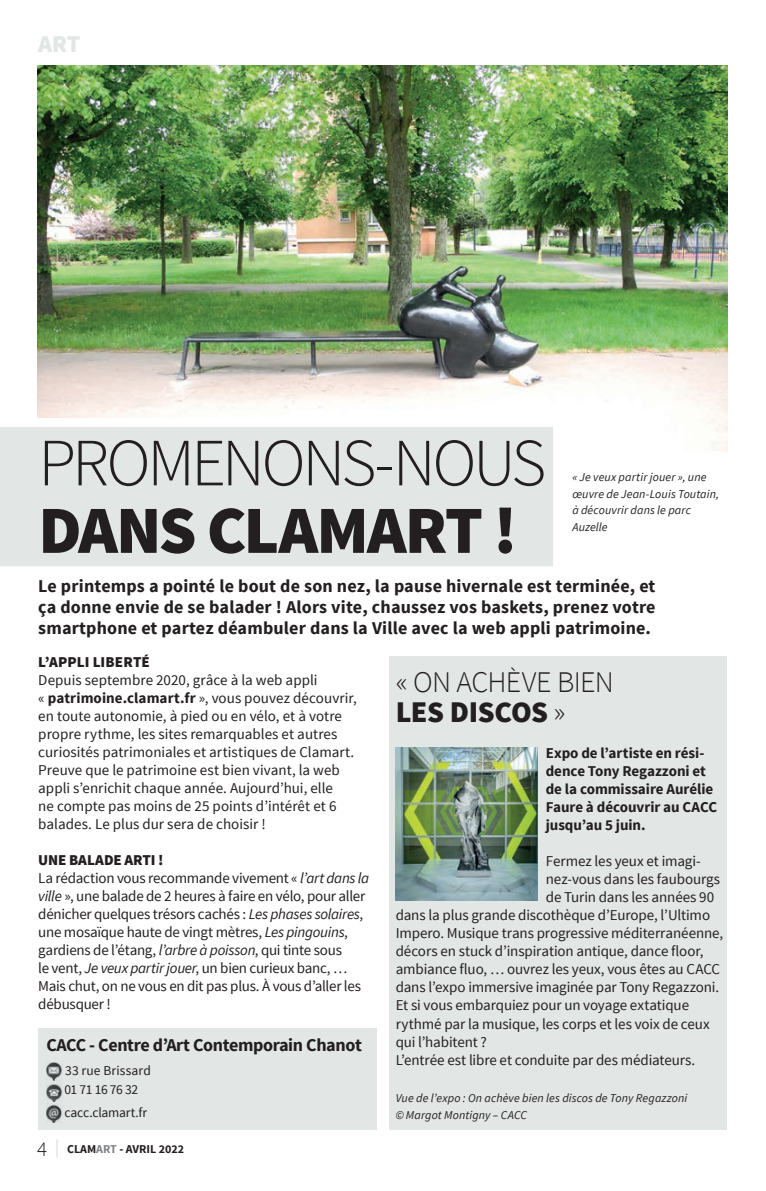
<style>
.page{position:relative;width:766px;height:1191px;background:#fff}
.page>*{position:absolute;margin:0;border:0;box-sizing:border-box;transform-origin:0 0}
.t1{font:300 67.5px "Source Sans Pro";letter-spacing:-.05em;color:#231f20}
.t2{font:900 67.5px "Source Sans Pro";letter-spacing:-.025em;color:#231f20}
.t3{font:300 30px/30px "Source Sans Pro";letter-spacing:-.025em;color:#231f20}
.t4{font:900 24px "Source Sans Pro";color:#e2e7e5}
.t5{font:700 18px/21px "Source Sans Pro";letter-spacing:.01em;color:#231f20;text-align:justify}
.t6{font:700 18px "Source Sans Pro";letter-spacing:-.02em;color:#231f20}
.t7{font:15px/18px "Source Sans Pro";letter-spacing:-.005em;color:#231f20}
.t8{font:700 15px/18px "Source Sans Pro";letter-spacing:-.005em;color:#231f20}
.t9{font:900 15px "Source Sans Pro";letter-spacing:.005em;color:#231f20}
.t10{font:13.5px/19.5px "Source Sans Pro";letter-spacing:-.01em;color:#231f20}
.t11{font:italic 12px/16.5px "Source Sans Pro";letter-spacing:.01em;color:#231f20}
.t12{font:700 12px "Source Sans Pro";color:#231f20}
.s1{font-weight:700}
.s2{font-weight:900}
.s3{font-style:italic}
.s4{font-weight:300;font-size:21px}
.s5{font-size:18px;color:#e2e7e5}
.s6{color:#808285}
</style>
<div class="page">
<div style="left:389px;top:656px;width:337px;height:473px;background:#e2e7e5"></div>
<img style="left:37px;top:66px;width:690px;height:385px">
<svg style="left:0;top:418px;width:562px;height:148px;background:#e4e8e6"></svg>
<div style="left:38px;top:1028px;width:338px;height:101px;background:#e2e7e5"></div>
<img style="left:46px;top:1062px;width:16px;height:18px">
<img style="left:46px;top:1083px;width:16px;height:18px">
<img style="left:46px;top:1104px;width:16px;height:18px">
<img style="left:395px;top:747px;width:142px;height:153px">
<h3 class="t4" style="left:38px;top:28px;width:44px">ART</h3>
<h1 class="t1" style="left:38px;top:422px;width:509px">PROMENONS-NOUS</h1>
<h1 class="t2" style="left:38px;top:486px;width:480px">DANS CLAMART !</h1>
<p class="t11" style="left:572px;top:469px;width:148px">« Je veux partir jouer », une œuvre de Jean-Louis Toutain, à découvrir dans le parc<br>Auzelle</p>
<p class="t5" style="left:38px;top:576px;width:618px">Le printemps a pointé le bout de son nez, la pause hivernale est terminée, et ça donne envie de se balader ! Alors vite, chaussez vos baskets, prenez votre smartphone et partez déambuler dans la Ville avec la web appli patrimoine.</p>
<p class="t9" style="left:38px;top:652px;width:113px">L’APPLI LIBERTÉ</p>
<p class="t7" style="left:38px;top:671px;width:320px">Depuis septembre 2020, grâce à la web appli<br>« <span class="s1">patrimoine.clamart.fr</span> », vous pouvez découvrir, en toute autonomie, à pied ou en vélo, et à votre propre rythme, les sites remarquables et autres curiosités patrimoniales et artistiques de Clamart.<br>Preuve que le patrimoine est bien vivant, la web appli s’enrichit chaque année. Aujourd’hui, elle<br>ne compte pas moins de 25 points d’intérêt et 6 balades. Le plus dur sera de choisir !</p>
<p class="t7" style="left:38px;top:851px;width:332px"><span class="s2">UNE BALADE ARTI !<br></span>La rédaction vous recommande vivement « <span class="s3">l’art dans la ville</span> », une balade de 2 heures à faire en vélo, pour aller dénicher quelques trésors cachés : <span class="s3">Les phases solaires</span>, une mosaïque haute de vingt mètres, <span class="s3">Les pingouins</span>, gardiens de l’étang, <span class="s3">l’arbre à poisson</span>, qui tinte sous<br>le vent, <span class="s3">Je veux partir jouer</span>, un bien curieux banc, … Mais chut, on ne vous en dit pas plus. À vous d’aller les débusquer !</p>
<p class="t6" style="left:46px;top:1033px;width:317px">CACC - Centre d’Art Contemporain Chanot</p>
<p class="t10" style="left:64px;top:1060px;width:88px">33 rue Brissard<br>01 71 16 76 32</p>
<p class="t10" style="left:64px;top:1102px;width:84px">cacc.clamart.fr</p>
<p class="t12" style="left:37px;top:1141px;width:149px"><span class="s4">4</span> <span class="s5">|</span> CLAM<span class="s6">ART</span> - AVRIL 2022</p>
<h2 class="t3" style="left:395px;top:667px;width:220px">« ON ACHÈVE BIEN<br><span class="s2">LES DISCOS</span> »</h2>
<p class="t8" style="left:545px;top:745px;width:173px">Expo de l’artiste en rési&shy;dence Tony Regazzoni et de la commissaire Aurélie<br>Faure à découvrir au CACC jusqu’au 5 juin.</p>
<p class="t7" style="left:545px;top:852px;width:156px">Fermez les yeux et imagi-</p>
<p class="t7" style="left:545px;top:870px;width:176px">nez-vous dans les faubourgs</p>
<p class="t7" style="left:545px;top:888px;width:170px">de Turin dans les années 90</p>
<p class="t7" style="left:395px;top:906px;width:316px">dans la plus grande discothèque d’Europe, l’Ultimo</p>
<p class="t7" style="left:395px;top:924px;width:329px">Impero. Musique trans progressive méditerranéenne,</p>
<p class="t7" style="left:395px;top:942px;width:309px">décors en stuck d’inspiration antique, dance floor,</p>
<p class="t7" style="left:395px;top:960px;width:326px">ambiance fluo, … ouvrez les yeux, vous êtes au CACC</p>
<p class="t7" style="left:395px;top:978px;width:325px">dans l’expo immersive imaginée par Tony Regazzoni.</p>
<p class="t7" style="left:395px;top:996px;width:295px">Et si vous embarquiez pour un voyage extatique</p>
<p class="t7" style="left:395px;top:1014px;width:315px">rythmé par la musique, les corps et les voix de ceux</p>
<p class="t7" style="left:395px;top:1032px;width:93px">qui l’habitent ?</p>
<p class="t7" style="left:395px;top:1050px;width:301px">L’entrée est libre et conduite par des médiateurs.</p>
<p class="t11" style="left:395px;top:1090px;width:293px">Vue de l’expo : On achève bien les discos de Tony Regazzoni © Margot Montigny – CACC</p>
</div>
